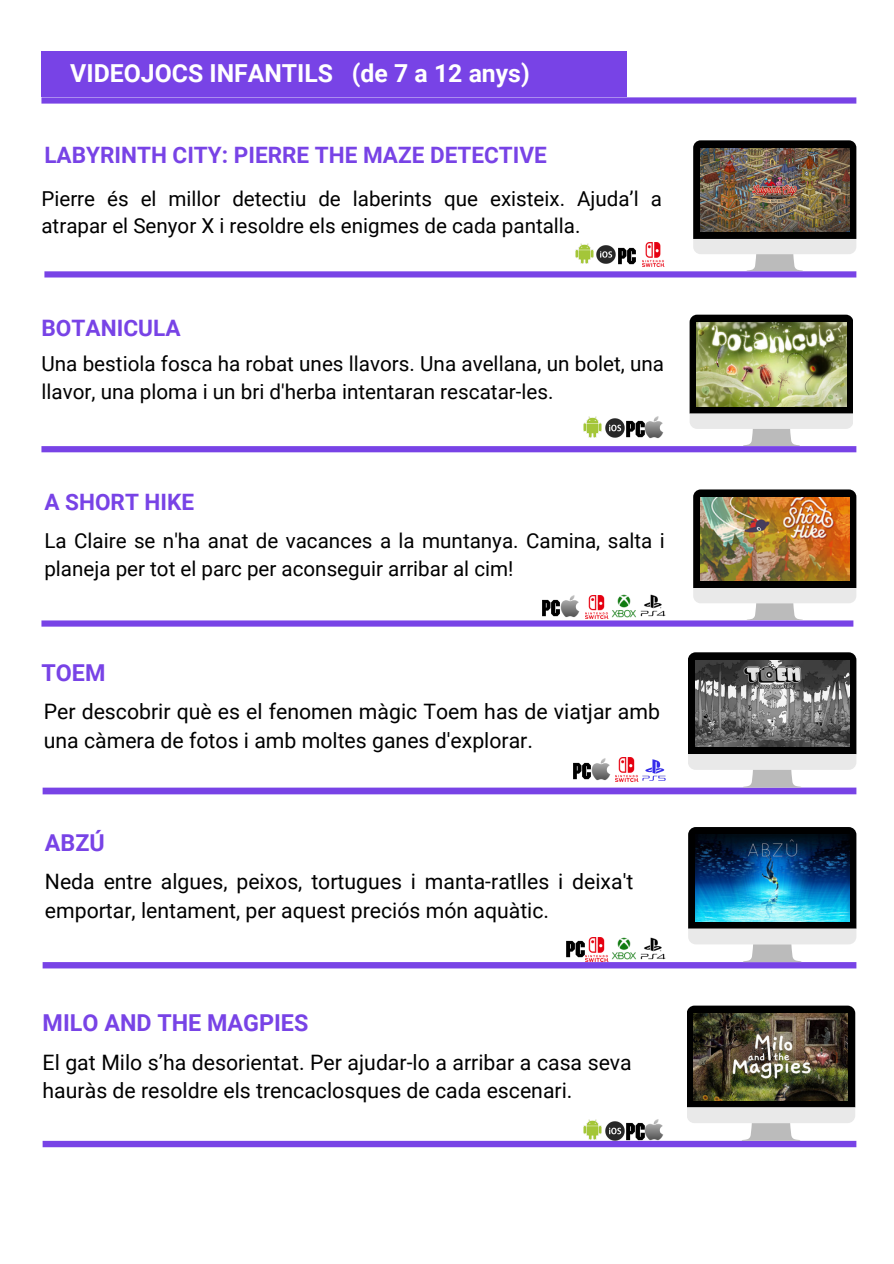
<style>
.page{position:relative;width:894px;height:1264px;background:#fff}
.page>*{position:absolute;margin:0;border:0;box-sizing:border-box;transform-origin:0 0}
.t1{font:700 24.75px "Roboto";color:#fff}
.t2{font:700 23.25px "Roboto";color:#7843e6}
.t3{font:700 22.65px "Roboto";color:#7843e6}
.t4{font:700 22.5px "Roboto";color:#7843e6}
.t5{font:21.3px/28.7px "Roboto";color:#010101}
.t6{font:21.15px/28.7px "Roboto";color:#010101}
.t7{font:20.7px/27.9px "Roboto";color:#010101}
.t8{font:20.55px/27.8px "Roboto";color:#010101}
</style>
<div class="page">
<div style="left:41px;top:51px;width:585px;height:46px;background:#7843e6"></div>
<div style="left:41px;top:97px;width:815px;height:7px;background:#7843e6"></div>
<svg style="left:693px;top:140px;width:163px;height:131px"></svg>
<img style="left:699px;top:148px;width:150px;height:84px">
<div style="left:44px;top:271px;width:812px;height:6px;background:#7843e6"></div>
<div style="left:41px;top:446px;width:815px;height:6px;background:#7843e6"></div>
<svg style="left:689px;top:315px;width:164px;height:131px"></svg>
<img style="left:696px;top:322px;width:150px;height:84px">
<svg style="left:693px;top:489px;width:163px;height:131px"></svg>
<img style="left:699px;top:497px;width:150px;height:84px">
<div style="left:41px;top:620px;width:812px;height:6px;background:#7843e6"></div>
<div style="left:43px;top:787px;width:813px;height:7px;background:#7843e6"></div>
<svg style="left:688px;top:652px;width:168px;height:135px"></svg>
<img style="left:694px;top:660px;width:154px;height:86px">
<div style="left:43px;top:962px;width:813px;height:6px;background:#7843e6"></div>
<svg style="left:688px;top:827px;width:168px;height:135px"></svg>
<img style="left:695px;top:835px;width:153px;height:86px">
<div style="left:43px;top:1140px;width:813px;height:7px;background:#7843e6"></div>
<svg style="left:687px;top:1005px;width:168px;height:135px"></svg>
<img style="left:693px;top:1013px;width:154px;height:87px">
<img style="left:618px;top:247px;width:18px;height:17px">
<img style="left:596px;top:245px;width:20px;height:19px">
<img style="left:575px;top:243px;width:18px;height:20px">
<img style="left:642px;top:242px;width:22px;height:24px">
<img style="left:626px;top:421px;width:16px;height:17px">
<img style="left:642px;top:416px;width:22px;height:22px">
<img style="left:605px;top:418px;width:20px;height:20px">
<img style="left:583px;top:417px;width:18px;height:20px">
<img style="left:542px;top:599px;width:16px;height:17px">
<img style="left:558px;top:595px;width:22px;height:22px">
<img style="left:585px;top:595px;width:23px;height:23px">
<img style="left:612px;top:595px;width:24px;height:22px">
<img style="left:640px;top:595px;width:25px;height:22px">
<img style="left:642px;top:759px;width:23px;height:21px">
<img style="left:573px;top:762px;width:16px;height:17px">
<img style="left:589px;top:758px;width:22px;height:22px">
<img style="left:615px;top:757px;width:23px;height:24px">
<img style="left:566px;top:941px;width:19px;height:16px">
<img style="left:585px;top:937px;width:23px;height:24px">
<img style="left:612px;top:937px;width:24px;height:22px">
<img style="left:640px;top:937px;width:25px;height:23px">
<img style="left:626px;top:1122px;width:16px;height:17px">
<img style="left:642px;top:1119px;width:22px;height:21px">
<img style="left:603px;top:1121px;width:23px;height:20px">
<img style="left:583px;top:1119px;width:18px;height:20px">
<h4 class="t1" style="left:70px;top:59px;width:461px">VIDEOJOCS INFANTILS (de 7 a 12 anys)</h4>
<h3 class="t4" style="left:44px;top:142px;width:503px">LABYRINTH CITY: PIERRE THE MAZE DETECTIVE</h3>
<p class="t8" style="left:41px;top:185px;width:621px">Pierre és el millor detectiu de laberints que existeix. Ajuda’l a atrapar el Senyor X i resoldre els enigmes de cada pantalla.</p>
<p class="t3" style="left:41px;top:315px;width:141px">BOTANICULA</p>
<p class="t7" style="left:41px;top:350px;width:624px">Una bestiola fosca ha robat unes llavors. Una avellana, un bolet, una llavor, una ploma i un bri d'herba intentaran rescatar-les.</p>
<p class="t4" style="left:44px;top:489px;width:151px">A SHORT HIKE</p>
<h3 class="t8" style="left:44px;top:527px;width:621px">La Claire se n'ha anat de vacances a la muntanya. Camina, salta i planeja per tot el parc per aconseguir arribar al cim!</h3>
<p class="t2" style="left:41px;top:659px;width:65px">TOEM</p>
<p class="t5" style="left:44px;top:697px;width:617px">Per descobrir què es el fenomen màgic Toem has de viatjar amb una càmera de fotos i amb moltes ganes d'explorar.</p>
<p class="t2" style="left:45px;top:829px;width:61px">ABZÚ</p>
<p class="t6" style="left:45px;top:867px;width:589px">Neda entre algues, peixos, tortugues i manta-ratlles i deixa't emportar, lentament, per aquest preciós món aquàtic.</p>
<p class="t2" style="left:43px;top:1009px;width:267px">MILO AND THE MAGPIES</p>
<p class="t5" style="left:43px;top:1048px;width:590px">El gat Milo s’ha desorientat. Per ajudar-lo a arribar a casa seva hauràs de resoldre els trencaclosques de cada escenari.</p>
</div>
